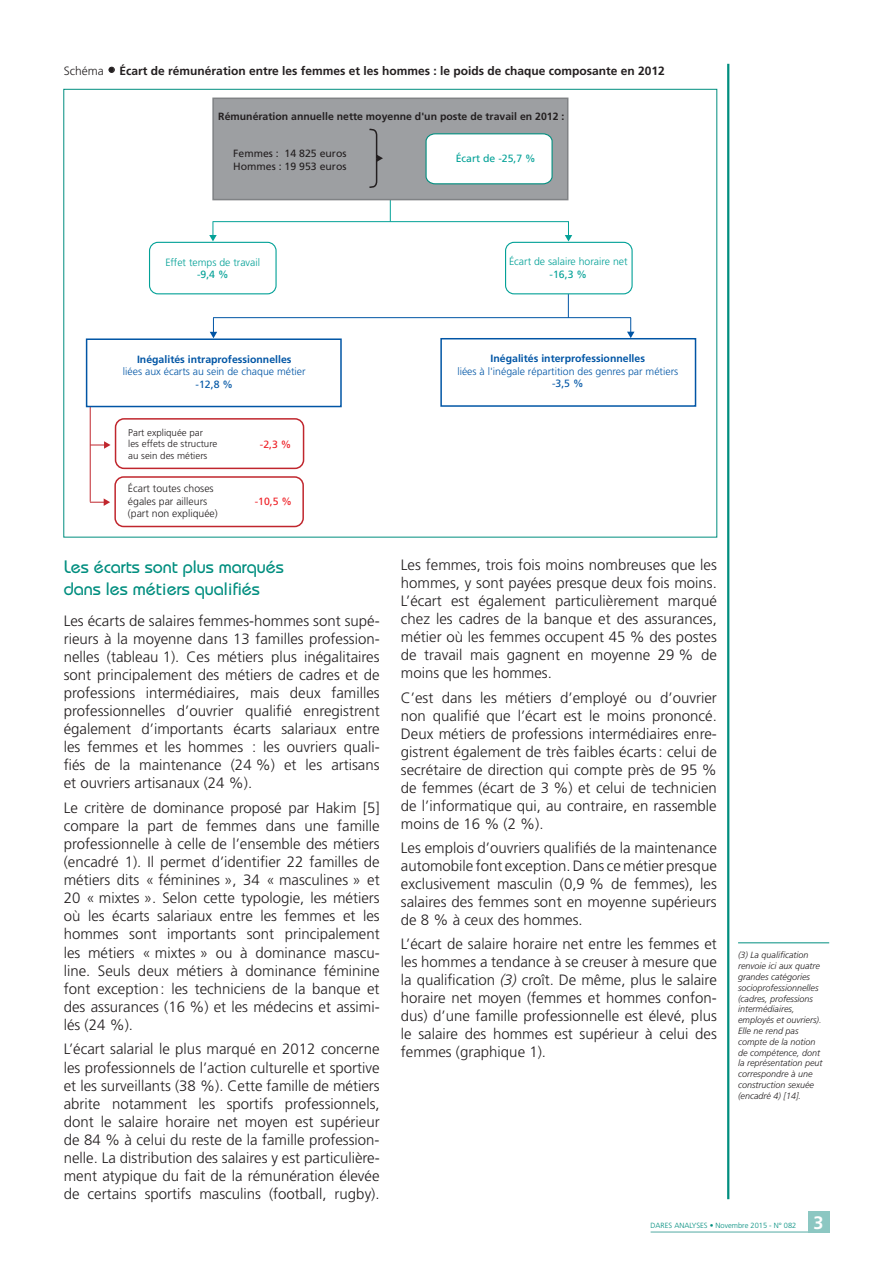
<style>
.page{position:relative;width:893px;height:1263px;background:#fff}
.page>*{position:absolute;margin:0;border:0;box-sizing:border-box;transform-origin:0 0}
.t1{font:500 18px/21.8px "Bauhaus";color:#008e7f}
.t2{font:700 18px "Frutiger";color:#fff}
.t3{font:300 15px/18.1px "Frutiger";color:#231f20;text-align:justify}
.t4{font:700 12px "Frutiger";color:#231f20}
.t5{font:300 10.5px "Frutiger";color:#0155a5}
.t6{font:700 10.5px "Frutiger";color:#0155a5}
.t7{font:700 10.5px "Frutiger";color:#231f20}
.t8{font:300 10.5px/12.6px "Frutiger";color:#231f20}
.t9{font:300 10.5px "Frutiger";color:#03a197}
.t10{font:10.5px/12.6px "Frutiger";color:#231f20}
.t11{font:10.5px "Frutiger";color:#03a197}
.t12{font:10.5px "Frutiger";color:#0155a5}
.t13{font:10.5px "Frutiger";color:#ee1d23}
.t14{font:300 9.75px/11.7px "Frutiger";color:#231f20}
.t15{font:italic 300 9px/10.8px "Frutiger";color:#231f20}
.t16{font:300 7.5px "Frutiger";color:#008e7f}
.s1{font-weight:300}
.s2{font-size:15px}
.s3{font-style:italic}
</style>
<div class="page">
<hr style="left:727px;top:64px;width:2px;height:1135px;background:#008e7f">
<div style="left:808px;top:1211px;width:21px;height:22px;background:#8cc7c2"></div>
<hr style="left:651px;top:1231px;width:178px;height:2px;background:#8cc7c2">
<hr style="left:738px;top:942px;width:91px;height:1px;background:#008e7f">
<svg style="left:109px;top:67px;width:5px;height:5px"></svg>
<hr style="left:213px;top:317px;width:418px;height:1px;background:#0155a5">
<hr style="left:213px;top:221px;width:356px;height:1px;background:#03a197">
<svg style="left:565px;top:221px;width:7px;height:20px"></svg>
<svg style="left:209px;top:221px;width:8px;height:20px"></svg>
<hr style="left:390px;top:183px;width:1px;height:38px;background:#03a197">
<svg style="left:210px;top:318px;width:7px;height:20px"></svg>
<svg style="left:627px;top:318px;width:7px;height:20px"></svg>
<svg style="left:91px;top:441px;width:20px;height:8px"></svg>
<svg style="left:90px;top:498px;width:20px;height:8px"></svg>
<hr style="left:90px;top:407px;width:1px;height:95px;background:#c0262d">
<svg style="left:568px;top:294px;width:1px;height:24px"></svg>
<div style="left:440px;top:338px;width:256px;height:69px;border:2px solid #0155a5"></div>
<div style="left:86px;top:338px;width:256px;height:69px;border:2px solid #0155a5"></div>
<div style="left:505px;top:242px;width:128px;height:52px;border:1px solid #03a197;border-radius:9px"></div>
<div style="left:149px;top:242px;width:128px;height:52px;border:1px solid #03a197;border-radius:9px"></div>
<div style="left:213px;top:98px;width:355px;height:102px;background:#9d9fa2"></div>
<div style="left:212px;top:98px;width:356px;height:102px;border:2px solid #808285"></div>
<svg style="left:369px;top:128px;width:14px;height:60px"></svg>
<svg style="left:425px;top:133px;width:128px;height:52px;background:#edf5f4"></svg>
<div style="left:115px;top:418px;width:189px;height:51px;border:2px solid #c0262d;border-radius:9px"></div>
<div style="left:114px;top:476px;width:190px;height:51px;border:2px solid #c0262d;border-radius:9px"></div>
<p class="t4" style="left:64px;top:64px;width:603px"><span class="s1">Schéma</span> <span class="s2">•</span> Écart de rémunération entre les femmes et les hommes : le poids de chaque composante en 2012</p>
<p class="t7" style="left:218px;top:110px;width:348px">Rémunération annuelle nette moyenne d'un poste de travail en 2012 :</p>
<p class="t10" style="left:233px;top:147px;width:115px">Femmes : 14 825 euros<br>Hommes : 19 953 euros</p>
<p class="t11" style="left:456px;top:152px;width:81px">Écart de -25,7 %</p>
<p class="t9" style="left:165px;top:256px;width:96px">Effet temps de travail</p>
<p class="t11" style="left:197px;top:268px;width:33px">-9,4 %</p>
<p class="t9" style="left:509px;top:255px;width:120px">Écart de salaire horaire net</p>
<p class="t11" style="left:550px;top:268px;width:39px">-16,3 %</p>
<p class="t6" style="left:137px;top:353px;width:156px">Inégalités intraprofessionnelles</p>
<p class="t5" style="left:123px;top:366px;width:184px">liées aux écarts au sein de chaque métier</p>
<p class="t12" style="left:196px;top:378px;width:39px">-12,8 %</p>
<p class="t14" style="left:128px;top:426px;width:91px">Part expliquée par<br>les effets de structure au sein des métiers</p>
<p class="t13" style="left:260px;top:438px;width:33px">-2,3 %</p>
<p class="t8" style="left:128px;top:482px;width:91px">Écart toutes choses égales par ailleurs (part non expliquée)</p>
<p class="t13" style="left:255px;top:495px;width:39px">-10,5 %</p>
<p class="t1" style="left:64px;top:556px;width:222px">Les écarts sont plus marqués dans les métiers qualifiés</p>
<p class="t3" style="left:64px;top:611px;width:317px">Les écarts de salaires femmes-hommes sont supé&shy;rieurs à la moyenne dans 13 familles profession&shy;nelles (tableau 1). Ces métiers plus inégalitaires sont principalement des métiers de cadres et de professions intermédiaires, mais deux familles professionnelles d’ouvrier qualifié enregistrent également d’importants écarts salariaux entre les femmes et les hommes : les ouvriers quali&shy;fiés de la maintenance (24 %) et les artisans et ouvriers artisanaux (24 %).</p>
<p class="t3" style="left:64px;top:799px;width:317px">Le critère de dominance proposé par Hakim [5] compare la part de femmes dans une famille professionnelle à celle de l’ensemble des métiers (encadré 1). Il permet d’identifier 22 familles de métiers dits « féminines », 34 « masculines » et 20 « mixtes ». Selon cette typologie, les métiers où les écarts salariaux entre les femmes et les hommes sont importants sont principalement les métiers « mixtes » ou à dominance mascu&shy;line. Seuls deux métiers à dominance féminine font exception: les techniciens de la banque et des assurances (16 %) et les médecins et assimi&shy;lés (24 %).</p>
<p class="t3" style="left:64px;top:1040px;width:317px">L’écart salarial le plus marqué en 2012 concerne les professionnels de l’action culturelle et sportive et les surveillants (38 %). Cette famille de métiers abrite notamment les sportifs professionnels, dont le salaire horaire net moyen est supérieur de 84 % à celui du reste de la famille profession&shy;nelle. La distribution des salaires y est particulière&shy;ment atypique du fait de la rémunération élevée de certains sportifs masculins (football, rugby).</p>
<p class="t6" style="left:491px;top:352px;width:156px">Inégalités interprofessionnelles</p>
<p class="t5" style="left:457px;top:365px;width:222px">liées à l'inégale répartition des genres par métiers</p>
<p class="t12" style="left:552px;top:377px;width:33px">-3,5 %</p>
<p class="t3" style="left:401px;top:556px;width:317px">Les femmes, trois fois moins nombreuses que les hommes, y sont payées presque deux fois moins.<br>L’écart est également particulièrement marqué chez les cadres de la banque et des assurances, métier où les femmes occupent 45 % des postes de travail mais gagnent en moyenne 29 % de moins que les hommes.</p>
<p class="t3" style="left:401px;top:689px;width:317px">C’est dans les métiers d’employé ou d’ouvrier non qualifié que l’écart est le moins prononcé.<br>Deux métiers de professions intermédiaires enre&shy;gistrent également de très faibles écarts: celui de secrétaire de direction qui compte près de 95 % de femmes (écart de 3 %) et celui de technicien de l’informatique qui, au contraire, en rassemble moins de 16 % (2 %).</p>
<p class="t3" style="left:401px;top:839px;width:317px">Les emplois d’ouvriers qualifiés de la maintenance automobile font exception. Dans ce métier presque exclusivement masculin (0,9 % de femmes), les salaires des femmes sont en moyenne supérieurs de 8 % à ceux des hommes.</p>
<p class="t3" style="left:401px;top:935px;width:317px">L’écart de salaire horaire net entre les femmes et les hommes a tendance à se creuser à mesure que la qualification <span class="s3">(3)</span> croît. De même, plus le salaire horaire net moyen (femmes et hommes confon&shy;dus) d’une famille professionnelle est élevé, plus le salaire des hommes est supérieur à celui des femmes (graphique 1).</p>
<p class="t15" style="left:738px;top:950px;width:86px">(3) La qualification renvoie ici aux quatre grandes catégories socioprofessionnelles (cadres, professions intermédiaires, employés et ouvriers).<br>Elle ne rend pas compte de la notion de compétence, dont la représentation peut correspondre à une construction sexuée (encadré 4) [14].</p>
<p class="t16" style="left:651px;top:1221px;width:147px">DARES ANALYSES • Novembre 2015 - N° 082</p>
<p class="t2" style="left:813px;top:1212px;width:12px">3</p>
</div>
